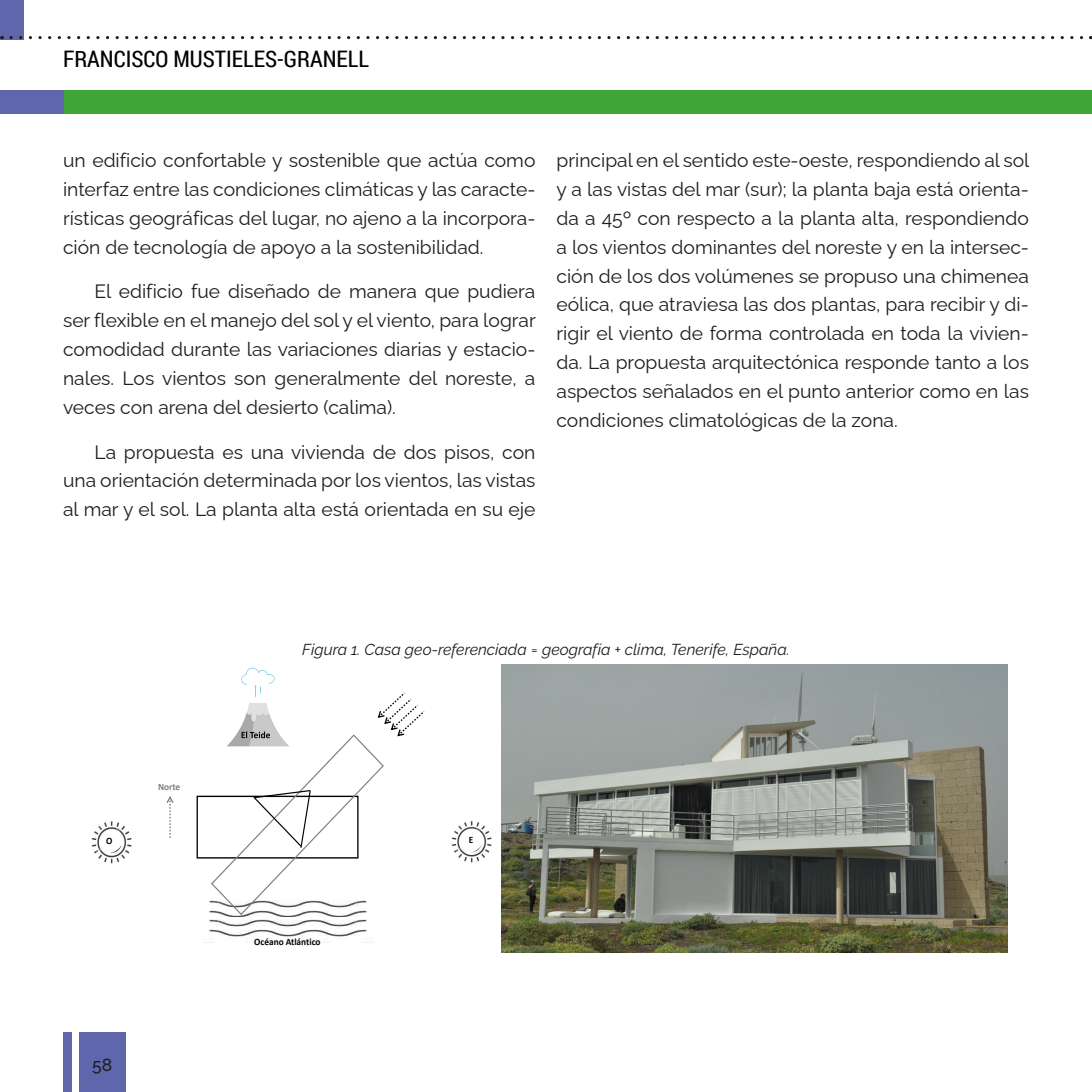
<style>
.page{position:relative;width:1092px;height:1092px;background:#fff}
.page>*{position:absolute;margin:0;border:0;box-sizing:border-box;transform-origin:0 0}
.t1{font:22.75px "Roboto Condensed";color:#000}
.t2{font:19.25px/28.9px "Raleway";color:#1d1d1b;text-align:justify}
.t3{font:500 17.5px "Raleway";color:#1d1d1b}
.Imagen_n{font:italic 15.75px "Raleway";color:#1d1d1b}
.t4{font:700 9.8px "Calibri";color:#020203;scale:.96 1}
.t5{font:700 9.8px "Calibri";color:#7f8081;scale:.96 1}
</style>
<div class="page">
<div style="left:63px;top:1032px;width:9px;height:59px;background:#6066ac"></div>
<div style="left:79px;top:1032px;width:46px;height:59px;background:#6066ac"></div>
<div style="left:0;top:0;width:24px;height:39px;background:#6066ac"></div>
<svg style="left:11px;top:36px;width:1080px;height:3px"></svg>
<div style="left:63px;top:90px;width:1028px;height:24px;background:#3fa535"></div>
<div style="left:0;top:90px;width:63px;height:24px;background:#6066ac"></div>
<svg style="left:166px;top:796px;width:8px;height:41px"></svg>
<img style="left:241px;top:667px;width:34px;height:21px">
<img style="left:209px;top:901px;width:146px;height:16px">
<img style="left:202px;top:919px;width:171px;height:24px">
<img style="left:91px;top:821px;width:41px;height:43px">
<svg style="left:109px;top:838px;width:15px;height:16px"></svg>
<img style="left:451px;top:821px;width:41px;height:42px">
<svg style="left:469px;top:838px;width:15px;height:15px"></svg>
<svg style="left:210px;top:688px;width:215px;height:227px"></svg>
<img style="left:501px;top:664px;width:505px;height:288px">
<p class="t1" style="left:63px;top:43px;width:307px">FRANCISCO MUSTIELES-GRANELL</p>
<p class="t2" style="left:63px;top:144px;width:474px">un edificio confortable y sostenible que actúa como interfaz entre las condiciones climáticas y las caracte&shy;rísticas geográficas del lugar, no ajeno a la incorpora&shy;ción de tecnología de apoyo a la sostenibilidad.</p>
<p class="t2" style="left:63px;top:275px;width:474px;text-indent:32px">El edificio fue diseñado de manera que pudiera ser flexible en el manejo del sol y el viento, para lograr comodidad durante las variaciones diarias y estacio&shy;nales. Los vientos son generalmente del noreste, a veces con arena del desierto (calima).</p>
<p class="t2" style="left:63px;top:435px;width:474px;text-indent:32px">La propuesta es una vivienda de dos pisos, con una orientación determinada por los vientos, las vistas al mar y el sol. La planta alta está orientada en su eje</p>
<p class="t2" style="left:556px;top:144px;width:474px">principal en el sentido este-oeste, respondiendo al sol y a las vistas del mar (sur); la planta baja está orienta&shy;da a 45º con respecto a la planta alta, respondiendo a los vientos dominantes del noreste y en la intersec&shy;ción de los dos volúmenes se propuso una chimenea eólica, que atraviesa las dos plantas, para recibir y di&shy;rigir el viento de forma controlada en toda la vivien&shy;da. La propuesta arquitectónica responde tanto a los aspectos señalados en el punto anterior como en las condiciones climatológicas de la zona.</p>
<p class="t5" style="left:158px;top:779px;width:25px">Norte</p>
<p class="Imagen_n" style="left:302px;top:640px;width:489px">Figura 1. Casa geo-referenciada = geografía + clima, Tenerife, España.</p>
<p class="t4" style="left:106px;top:833px;width:8px">O</p>
<p class="t4" style="left:469px;top:833px;width:6px">E</p>
<p class="t3" style="left:92px;top:1054px;width:22px">58</p>
<p class="t4" style="left:254px;top:934px;width:70px">Océano Atlántico</p>
</div>
